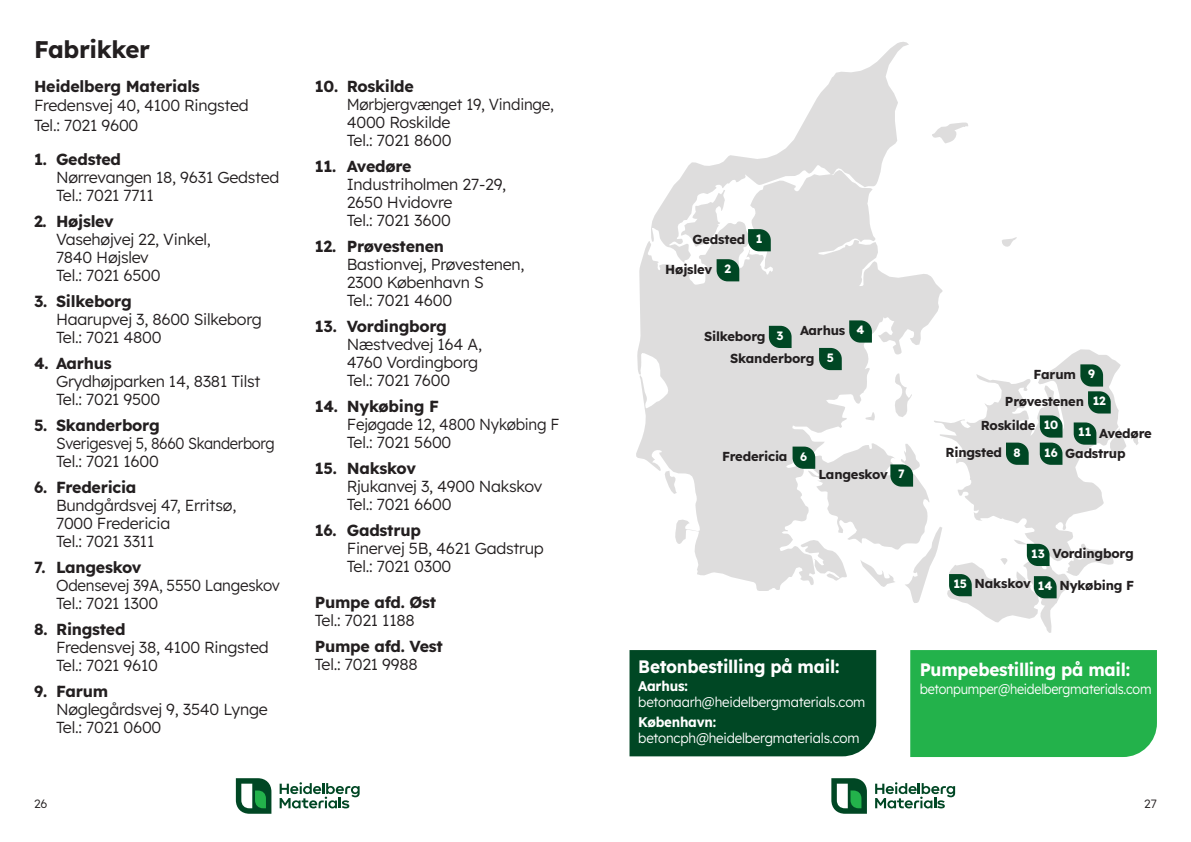
<style>
.page{position:relative;width:1191px;height:842px;background:#fff}
.page>*{position:absolute;margin:0;border:0;box-sizing:border-box;transform-origin:0 0}
.t1{font:700 24px "Lexend";letter-spacing:-.015em;color:#231f20}
.t2{font:700 18px "Lexend";letter-spacing:-.015em;color:#fff;scale:.95 1}
.t3{font:300 16px/18px "Lexend";letter-spacing:-.015em;color:#231f20}
.t4{font:700 16px "Lexend";letter-spacing:-.015em;color:#231f20}
.t5{font:300 16px/18px "Lexend";letter-spacing:-.015em;color:#231f20;scale:.95 1}
.t6{font:300 14px "Lexend";letter-spacing:-.015em;color:#fff;scale:.95 1}
.t7{font:700 14px "Lexend";letter-spacing:-.015em;color:#fff;scale:.95 1}
.t8{font:700 13px/27.6px "Lexend";letter-spacing:-.015em;color:#231f20}
.t9{font:300 12px "Lexend";color:#231f20}
.s1{font-size:12px;color:#fff}
</style>
<div class="page">
<svg style="left:236px;top:778px;width:35px;height:36px"></svg>
<svg style="left:280px;top:782px;width:79px;height:26px"></svg>
<svg style="left:831px;top:778px;width:36px;height:36px"></svg>
<svg style="left:875px;top:782px;width:80px;height:26px"></svg>
<svg style="left:636px;top:42px;width:502px;height:591px"></svg>
<svg style="left:748px;top:229px;width:22px;height:22px"></svg>
<svg style="left:716px;top:259px;width:23px;height:22px"></svg>
<svg style="left:769px;top:326px;width:22px;height:22px"></svg>
<svg style="left:849px;top:320px;width:23px;height:23px"></svg>
<svg style="left:819px;top:348px;width:22px;height:22px"></svg>
<svg style="left:792px;top:447px;width:23px;height:22px"></svg>
<svg style="left:890px;top:464px;width:23px;height:23px"></svg>
<svg style="left:1080px;top:364px;width:30px;height:49px"></svg>
<svg style="left:1006px;top:443px;width:22px;height:22px"></svg>
<svg style="left:1073px;top:422px;width:23px;height:23px"></svg>
<svg style="left:1039px;top:415px;width:23px;height:50px"></svg>
<svg style="left:1026px;top:544px;width:23px;height:22px"></svg>
<svg style="left:1034px;top:576px;width:22px;height:22px"></svg>
<svg style="left:949px;top:574px;width:22px;height:22px"></svg>
<div style="left:629px;top:650px;width:247px;height:106px;background:#004724"></div>
<div style="left:910px;top:650px;width:247px;height:107px;background:#23b24b"></div>
<h1 class="t1" style="left:34px;top:32px;width:118px">Fabrikker</h1>
<p class="t4" style="left:34px;top:75px;width:167px">Heidelberg Materials</p>
<p class="t3" style="left:34px;top:95px;width:216px;line-height:19.6px">Fredensvej 40, 4100 Ringsted<br>Tel.: 7021 9600</p>
<p class="t4" style="left:34px;top:148px;width:88px">1. Gedsted</p>
<p class="t3" style="left:56px;top:167px;width:225px">Nørrevangen 18, 9631 Gedsted<br>Tel.: 7021 7711</p>
<p class="t4" style="left:34px;top:210px;width:81px">2. Højslev</p>
<p class="t3" style="left:56px;top:229px;width:156px">Vasehøjvej 22, Vinkel,<br>7840 Højslev<br>Tel.: 7021 6500</p>
<p class="t4" style="left:34px;top:290px;width:99px">3. Silkeborg</p>
<p class="t3" style="left:56px;top:309px;width:207px">Haarupvej 3, 8600 Silkeborg<br>Tel.: 7021 4800</p>
<p class="t4" style="left:34px;top:352px;width:79px">4. Aarhus</p>
<p class="t3" style="left:56px;top:371px;width:206px">Grydhøjparken 14, 8381 Tilst<br>Tel.: 7021 9500</p>
<p class="t4" style="left:34px;top:414px;width:127px">5. Skanderborg</p>
<p class="t3" style="left:56px;top:433px;width:220px">Sverigesvej 5, 8660 Skanderborg<br>Tel.: 7021 1600</p>
<p class="t4" style="left:34px;top:476px;width:104px">6. Fredericia</p>
<p class="t3" style="left:56px;top:495px;width:182px">Bundgårdsvej 47, Erritsø,<br>7000 Fredericia<br>Tel.: 7021 3311</p>
<p class="t4" style="left:34px;top:556px;width:109px">7. Langeskov</p>
<p class="t3" style="left:56px;top:575px;width:225px">Odensevej 39A, 5550 Langeskov<br>Tel.: 7021 1300</p>
<p class="t4" style="left:34px;top:618px;width:93px">8. Ringsted</p>
<p class="t3" style="left:56px;top:637px;width:214px">Fredensvej 38, 4100 Ringsted<br>Tel.: 7021 9610</p>
<p class="t4" style="left:34px;top:680px;width:76px">9. Farum</p>
<p class="t3" style="left:56px;top:699px;width:213px">Nøglegårdsvej 9, 3540 Lynge<br>Tel.: 7021 0600</p>
<p class="t4" style="left:315px;top:75px;width:101px">10. Roskilde</p>
<p class="t5" style="left:347px;top:94px;width:220px">Mørbjergvænget 19, Vindinge,<br>4000 Roskilde<br>Tel.: 7021 8600</p>
<p class="t4" style="left:315px;top:155px;width:98px">11. Avedøre</p>
<p class="t3" style="left:347px;top:174px;width:161px">Industriholmen 27-29,<br>2650 Hvidovre<br>Tel.: 7021 3600</p>
<p class="t4" style="left:315px;top:235px;width:131px">12. Prøvestenen</p>
<p class="t3" style="left:347px;top:254px;width:179px">Bastionvej, Prøvestenen,<br>2300 København S<br>Tel.: 7021 4600</p>
<p class="t4" style="left:315px;top:315px;width:134px">13. Vordingborg</p>
<p class="t3" style="left:347px;top:334px;width:137px">Næstvedvej 164 A,<br>4760 Vordingborg<br>Tel.: 7021 7600</p>
<p class="t4" style="left:315px;top:395px;width:126px">14. Nykøbing F</p>
<p class="t3" style="left:347px;top:414px;width:214px">Fejøgade 12, 4800 Nykøbing F<br>Tel.: 7021 5600</p>
<p class="t4" style="left:315px;top:457px;width:103px">15. Nakskov</p>
<p class="t3" style="left:347px;top:476px;width:197px">Rjukanvej 3, 4900 Nakskov<br>Tel.: 7021 6600</p>
<p class="t4" style="left:315px;top:519px;width:108px">16. Gadstrup</p>
<p class="t3" style="left:347px;top:538px;width:199px">Finervej 5B, 4621 Gadstrup<br>Tel.: 7021 0300</p>
<p class="t4" style="left:315px;top:591px;width:123px">Pumpe afd. Øst</p>
<p class="t3" style="left:315px;top:610px;width:101px">Tel.: 7021 1188</p>
<p class="t4" style="left:315px;top:635px;width:130px">Pumpe afd. Vest</p>
<p class="t3" style="left:315px;top:654px;width:104px">Tel.: 7021 9988</p>
<p class="t8" style="left:692px;top:225px;width:72px">Gedsted <span class="s1">1</span></p>
<p class="t8" style="left:665px;top:255px;width:67px">Højslev <span class="s1">2</span></p>
<p class="t8" style="left:730px;top:316px;width:136px;text-indent:70px">Aarhus <span class="s1">4<br></span>Skanderborg <span class="s1">5</span></p>
<p class="t8" style="left:704px;top:321px;width:81px">Silkeborg <span class="s1">3</span></p>
<p class="t8" style="left:722px;top:442px;width:87px">Fredericia <span class="s1">6</span></p>
<p class="t8" style="left:818px;top:460px;width:88px">Langeskov <span class="s1">7</span></p>
<p class="t8" style="left:1005px;top:360px;width:102px;line-height:27px;text-indent:29px">Farum <span class="s1">9<br></span>Prøvestenen <span class="s1">12</span></p>
<p class="t8" style="left:945px;top:411px;width:114px;text-indent:35px">Roskilde <span class="s1">10<br></span>Ringsted <span class="s1">8</span></p>
<p class="t8" style="left:1044px;top:422px;width:109px;line-height:20.2px;text-indent:34px"><span class="s1">11</span> Avedøre<br><span class="s1">16</span> Gadstrup</p>
<p class="t8" style="left:1031px;top:538px;width:104px"><span class="s1">13</span> Vordingborg</p>
<p class="t8" style="left:953px;top:571px;width:182px"><span class="s1">15</span> Nakskov <span class="s1">14</span> Nykøbing F</p>
<p class="t2" style="left:638px;top:654px;width:213px">Betonbestilling på mail:</p>
<p class="t7" style="left:638px;top:676px;width:54px">Aarhus:</p>
<p class="t6" style="left:638px;top:692px;width:240px">betonaarh@heidelbergmaterials.com</p>
<p class="t7" style="left:638px;top:712px;width:84px">København:</p>
<p class="t6" style="left:638px;top:728px;width:234px">betoncph@heidelbergmaterials.com</p>
<p class="t2" style="left:919px;top:657px;width:223px">Pumpebestilling på mail:</p>
<p class="t6" style="left:919px;top:679px;width:245px">betonpumper@heidelbergmaterials.com</p>
<p class="t9" style="left:34px;top:795px;width:15px">26</p>
<p class="t9" style="left:1144px;top:795px;width:14px">27</p>
</div>
